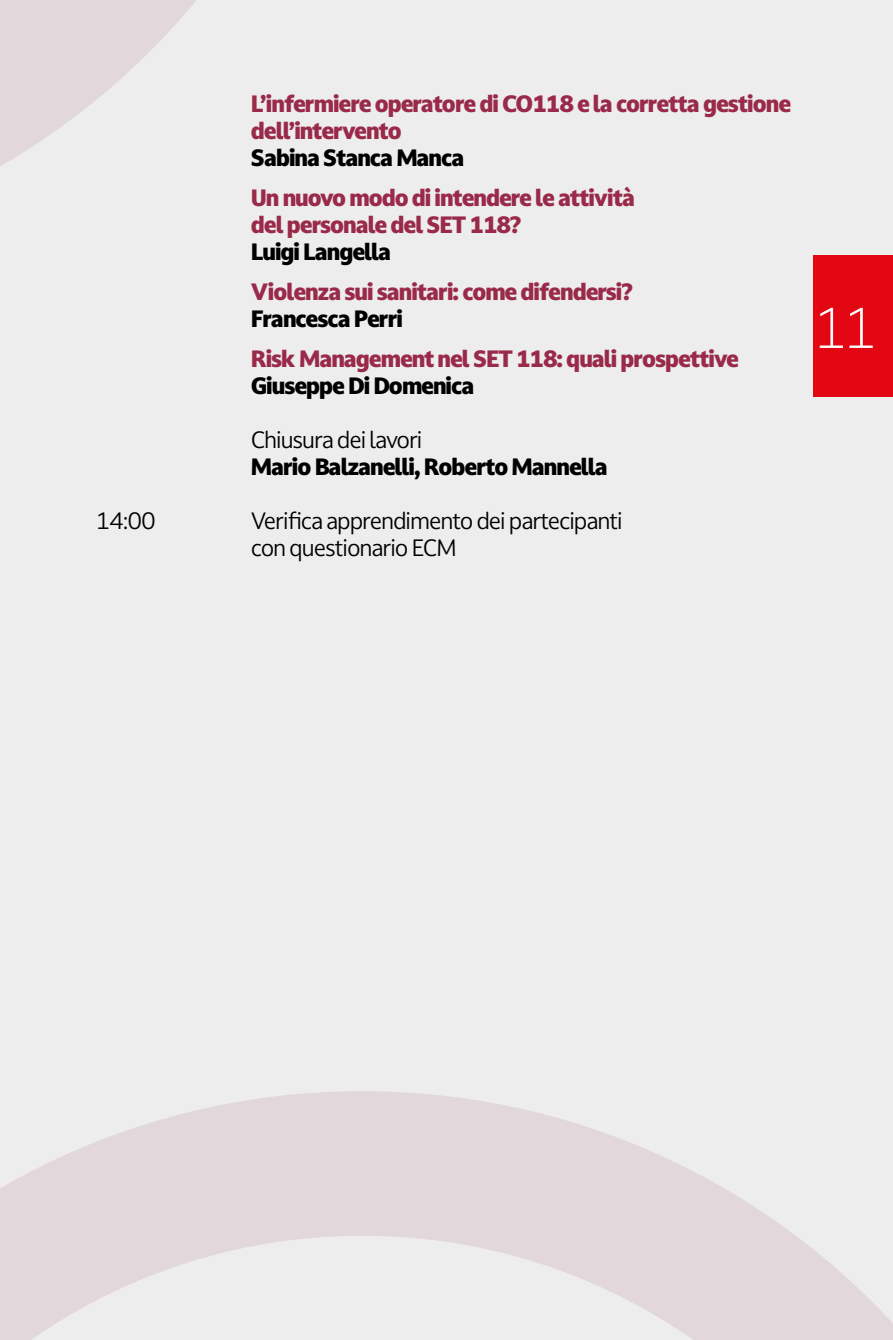
<style>
.page{position:relative;width:893px;height:1340px;background:#fff}
.page>*{position:absolute;margin:0;border:0;box-sizing:border-box;transform-origin:0 0}
.t1{font:300 54px "Darkmode Darkmode On";color:#fff}
.t2{font:900 22.5px/27px "Darkmode Darkmode On";letter-spacing:-.05em;color:#9a2a49}
.t3{font:900 22.5px "Darkmode Darkmode On";letter-spacing:-.05em;color:#000}
.t4{font:22.5px/27px "Darkmode Darkmode On";letter-spacing:-.05em;color:#000}
</style>
<div class="page">
<div style="left:0;top:0;width:893px;height:1339px;background:#ededed"></div>
<div style="left:813px;top:255px;width:80px;height:142px;background:#e30613"></div>
<svg style="left:0;top:1091px;width:893px;height:248px;fill:#e2d7da"></svg>
<svg style="left:0;top:0;width:196px;height:166px;fill:#e2d7da"></svg>
<p class="t2" style="left:251px;top:90px;width:542px">L’infermiere operatore di CO118 e la corretta gestione dell’intervento</p>
<p class="t3" style="left:251px;top:143px;width:215px">Sabina Stanca Manca</p>
<p class="t2" style="left:251px;top:184px;width:386px">Un nuovo modo di intendere le attività del personale del SET 118?</p>
<p class="t3" style="left:251px;top:237px;width:142px">Luigi Langella</p>
<p class="t2" style="left:251px;top:278px;width:384px">Violenza sui sanitari: come difendersi?</p>
<p class="t3" style="left:251px;top:303px;width:154px">Francesca Perri</p>
<p class="t2" style="left:251px;top:344px;width:490px">Risk Management nel SET 118: quali prospettive</p>
<p class="t3" style="left:251px;top:370px;width:225px">Giuseppe Di Domenica</p>
<p class="t4" style="left:251px;top:425px;width:173px">Chiusura dei lavori</p>
<p class="t3" style="left:251px;top:451px;width:358px">Mario Balzanelli, Roberto Mannella</p>
<p class="t4" style="left:96px;top:506px;width:62px">14:00</p>
<p class="t4" style="left:251px;top:506px;width:373px">Verifica apprendimento dei partecipanti con questionario ECM</p>
<h1 class="t1" style="left:813px;top:291px;width:66px">11</h1>
</div>
